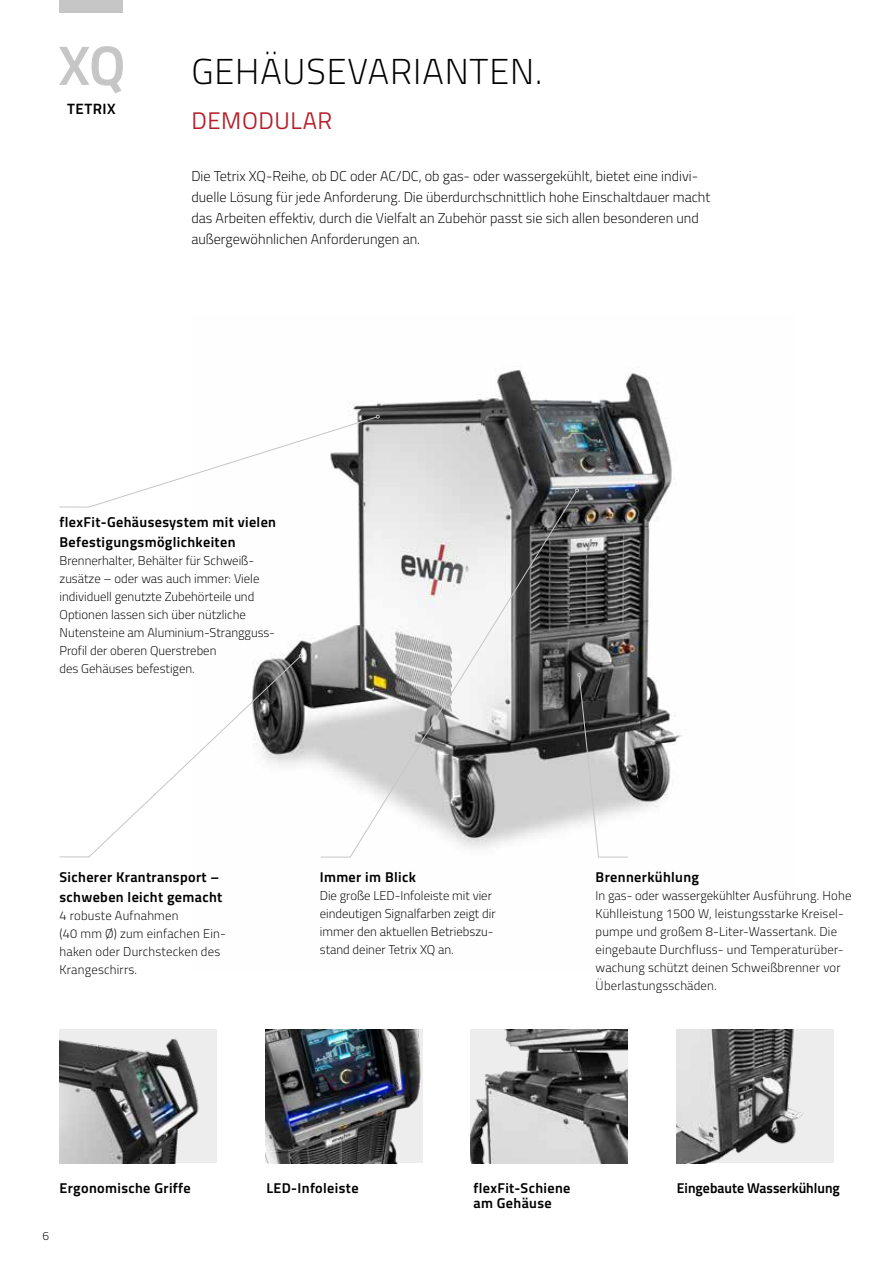
<style>
.page{position:relative;width:893px;height:1263px;background:#fff}
.page>*{position:absolute;margin:0;border:0;box-sizing:border-box;transform-origin:0 0}
.t1{font:300 36px "Titillium Text";letter-spacing:.025em;color:#000}
.t2{font:24px "Titillium Text";letter-spacing:.025em;color:#b61f29}
.t3{font:700 15px "Titillium Text";letter-spacing:.03em;color:#000}
.t4{font:300 14.25px/21px "Titillium Text";color:#000}
.t5{font:700 14.25px/19.5px "Titillium Text";letter-spacing:.025em;color:#000}
.t6{font:700 14.25px "Titillium Text";color:#000}
.t7{font:300 12.75px/18px "Titillium Text";color:#000}
.t8{font:300 12px "Titillium Text";color:#000}
</style>
<div class="page">
<img style="left:60px;top:1029px;width:157px;height:134px">
<img style="left:265px;top:1029px;width:157px;height:134px">
<img style="left:471px;top:1029px;width:157px;height:134px">
<img style="left:676px;top:1029px;width:157px;height:134px">
<img style="left:282px;top:368px;width:404px;height:445px">
<svg style="left:59px;top:656px;width:242px;height:202px"></svg>
<svg style="left:299px;top:654px;width:4px;height:4px"></svg>
<svg style="left:59px;top:415px;width:321px;height:93px"></svg>
<svg style="left:320px;top:491px;width:257px;height:367px"></svg>
<svg style="left:575px;top:489px;width:4px;height:3px"></svg>
<svg style="left:577px;top:673px;width:52px;height:185px"></svg>
<svg style="left:59px;top:46px;width:64px;height:47px"></svg>
<div style="left:60px;top:0;width:63px;height:13px;background:#c6c6c6"></div>
<p class="t3" style="left:67px;top:97px;width:50px">TETRIX</p>
<h1 class="t1" style="left:191px;top:46px;width:353px">GEHÄUSEVARIANTEN.</h1>
<h2 class="t2" style="left:191px;top:103px;width:143px">DEMODULAR</h2>
<p class="t4" style="left:191px;top:165px;width:520px">Die Tetrix XQ-Reihe, ob DC oder AC/DC, ob gas- oder wassergekühlt, bietet eine indivi&shy;duelle Lösung für jede Anforderung. Die überdurchschnittlich hohe Einschaltdauer macht das Arbeiten effektiv, durch die Vielfalt an Zubehör passt sie sich allen besonderen und außergewöhnlichen Anforderungen an.</p>
<p class="t5" style="left:60px;top:512px;width:218px">flexFit-Gehäusesystem mit vielen<br>Befestigungsmöglichkeiten</p>
<p class="t7" style="left:60px;top:550px;width:217px">Brennerhalter, Behälter für Schweiß&shy;zusätze – oder was auch immer: Viele individuell genutzte Zubehörteile und Optionen lassen sich über nützliche Nutensteine am Aluminium-Strangguss-Profil der oberen Querstreben<br>des Gehäuses befestigen.</p>
<p class="t5" style="left:60px;top:867px;width:164px">Sicherer Krantransport – schweben leicht gemacht</p>
<p class="t7" style="left:60px;top:906px;width:168px">4 robuste Aufnahmen<br>(40 mm Ø) zum einfachen Ein&shy;haken oder Durchstecken des<br>Krangeschirrs.</p>
<p class="t5" style="left:320px;top:867px;width:98px">Immer im Blick</p>
<p class="t7" style="left:320px;top:886px;width:177px">Die große LED-Infoleiste mit vier eindeutigen Signalfarben zeigt dir immer den aktuellen Betriebszu&shy;stand deiner Tetrix XQ an.</p>
<p class="t5" style="left:596px;top:867px;width:105px">Brennerkühlung</p>
<p class="t7" style="left:596px;top:886px;width:257px">In gas- oder wassergekühlter Ausführung. Hohe Kühlleistung 1500 W, leistungsstarke Kreisel&shy;pumpe und großem 8-Liter-Wassertank. Die eingebaute Durchfluss- und Temperaturüber&shy;wachung schützt deinen Schweißbrenner vor Überlastungsschäden.</p>
<p class="t8" style="left:43px;top:1227px;width:8px">6</p>
<p class="t5" style="left:60px;top:1178px;width:133px">Ergonomische Griffe</p>
<p class="t5" style="left:266px;top:1178px;width:94px">LED-Infoleiste</p>
<p class="t5" style="left:473px;top:1180px;width:99px;line-height:15px">flexFit-Schiene am Gehäuse</p>
<p class="t6" style="left:677px;top:1177px;width:164px">Eingebaute Wasserkühlung</p>
</div>
